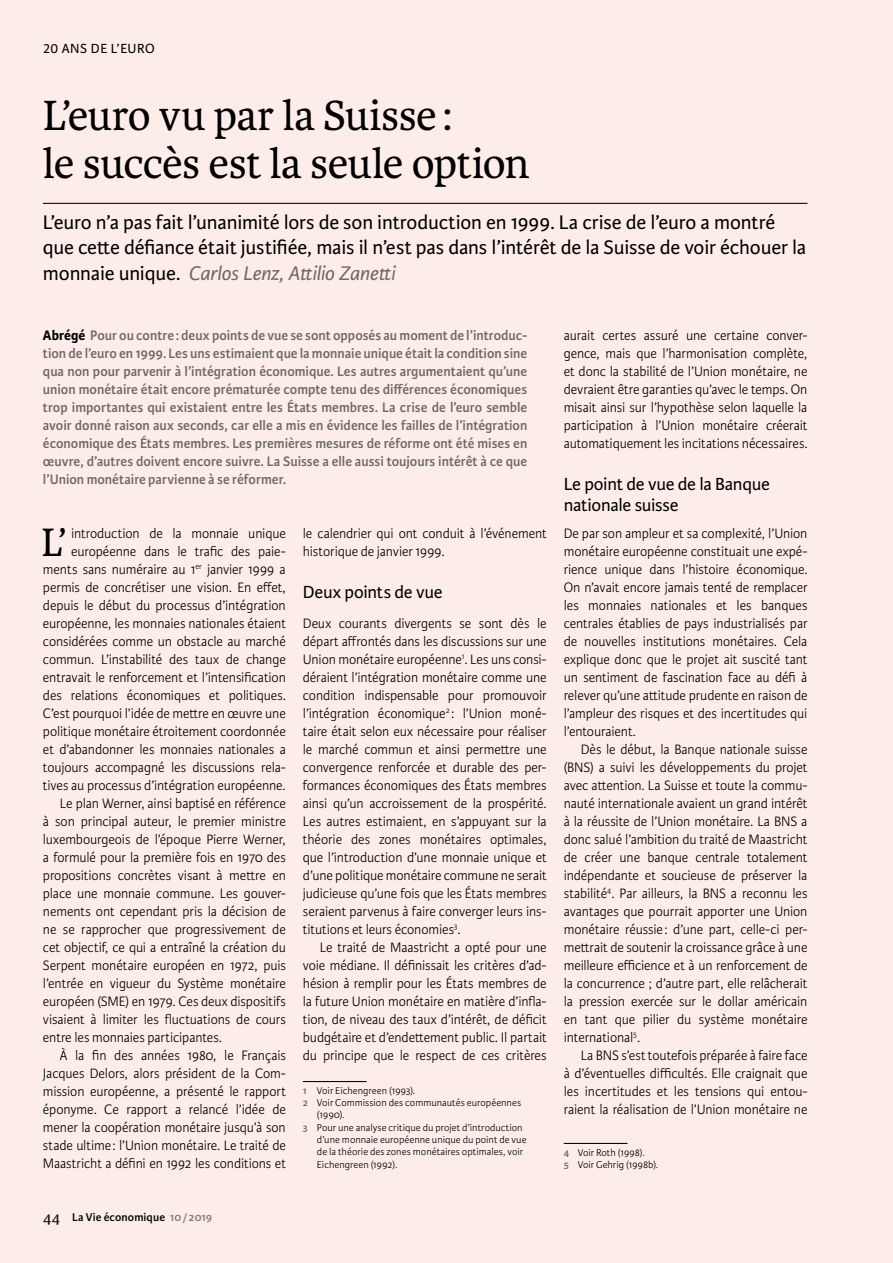
<style>
.page{position:relative;width:893px;height:1263px;background:#fcede9}
.page>*{position:absolute;margin:0;border:0;box-sizing:border-box;transform-origin:0 0}
.t1{font:45px/48px "Karmina";letter-spacing:-.015em;color:#000}
.t2{font:42.3px "Karmina";color:#000;scale:.96 1}
.t3{font:21px/25.5px "Karmina Sans";letter-spacing:-.005em;color:#000}
.t4{font:18.75px/21px "Karmina Sans";letter-spacing:-.015em;color:#000}
.t5{font:600 14.7px/18px "Karmina Sans";color:#6d6966;text-align:justify}
.t6{font:300 14.55px/18px "Karmina Sans";letter-spacing:-.01em;color:#000;text-align:justify;scale:.96 1}
.t7{font:14.1px "Karmina Sans";letter-spacing:.035em;color:#000}
.t8{font:600 12px "Karmina Sans";letter-spacing:.01em;color:#000}
.t9{font:300 10.5px/12.3px "Karmina Sans";color:#000}
.s1{font-style:italic;color:#6d6966}
.s2{font-weight:700;color:#000}
.s3{font-family:"Karmina";font-weight:400;font-size:16.5px}
.s4{color:#817e7b}
.s5{font-weight:600;color:#6d6966}
</style>
<div class="page">
<hr style="left:43px;top:203px;width:764px;height:1px;background:#000">
<hr style="left:303px;top:1081px;width:64px;height:1px;background:#000">
<hr style="left:564px;top:1143px;width:63px;height:1px;background:#000">
<p class="t7" style="left:43px;top:41px;width:113px">20 ANS DE L’EURO</p>
<h1 class="t1" style="left:43px;top:92px;width:488px">L’euro vu par la Suisse:<br>le succès est la seule option</h1>
<h3 class="t3" style="left:43px;top:209px;width:765px">L’euro n’a pas fait l’unanimité lors de son introduction en 1999. La crise de l’euro a montré que cette défiance était justifiée, mais il n’est pas dans l’intérêt de la Suisse de voir échouer la monnaie unique. <span class="s1">Carlos Lenz, Attilio Zanetti</span></h3>
<p class="t5" style="left:43px;top:326px;width:486px"><span class="s2">Abrégé</span> Pour ou contre: deux points de vue se sont opposés au moment de l’introduc&shy;tion de l’euro en 1999. Les uns estimaient que la monnaie unique était la condition sine qua non pour parvenir à l’intégration économique. Les autres argumentaient qu’une union monétaire était encore prématurée compte tenu des différences économiques trop importantes qui existaient entre les États membres. La crise de l’euro semble avoir donné raison aux seconds, car elle a mis en évidence les failles de l’intégration économique des États membres. Les premières mesures de réforme ont été mises en œuvre, d’autres doivent encore suivre. La Suisse a elle aussi toujours intérêt à ce que l’Union monétaire parvienne à se réformer.</p>
<h2 class="t2" style="left:42px;top:519px;width:28px">L’</h2>
<p class="t6" style="left:71px;top:525px;width:225px">introduction de la monnaie unique</p>
<p class="t6" style="left:71px;top:543px;width:225px">européenne dans le trafic des paie-</p>
<p class="t6" style="left:43px;top:561px;width:254px">ments sans numéraire au 1<sup>er</sup> janvier 1999 a</p>
<p class="t6" style="left:43px;top:579px;width:255px">permis de concrétiser une vision. En effet,</p>
<p class="t6" style="left:43px;top:597px;width:254px">depuis le début du processus d’intégration</p>
<p class="t6" style="left:43px;top:615px;width:254px">européenne, les monnaies nationales étaient</p>
<p class="t6" style="left:43px;top:633px;width:255px">considérées comme un obstacle au marché</p>
<p class="t6" style="left:43px;top:651px;width:255px">commun. L’instabilité des taux de change</p>
<p class="t6" style="left:43px;top:669px;width:255px">entravait le renforcement et l’intensification</p>
<p class="t6" style="left:43px;top:687px;width:254px">des relations économiques et politiques.</p>
<p class="t6" style="left:43px;top:705px;width:254px">C’est pourquoi l’idée de mettre en œuvre une</p>
<p class="t6" style="left:43px;top:723px;width:255px">politique monétaire étroitement coordonnée</p>
<p class="t6" style="left:43px;top:741px;width:255px">et d’abandonner les monnaies nationales a</p>
<p class="t6" style="left:43px;top:758px;width:255px">toujours accompagné les discussions rela-</p>
<p class="t6" style="left:43px;top:777px;width:254px">tives au processus d’intégration européenne.</p>
<p class="t6" style="left:60px;top:795px;width:237px">Le plan Werner, ainsi baptisé en référence</p>
<p class="t6" style="left:43px;top:813px;width:254px">à son principal auteur, le premier ministre</p>
<p class="t6" style="left:43px;top:831px;width:254px">luxembourgeois de l’époque Pierre Werner,</p>
<p class="t6" style="left:43px;top:849px;width:255px">a formulé pour la première fois en 1970 des</p>
<p class="t6" style="left:43px;top:867px;width:255px">propositions concrètes visant à mettre en</p>
<p class="t6" style="left:43px;top:885px;width:255px">place une monnaie commune. Les gouver-</p>
<p class="t6" style="left:43px;top:903px;width:255px">nements ont cependant pris la décision de</p>
<p class="t6" style="left:43px;top:921px;width:254px">ne se rapprocher que progressivement de</p>
<p class="t6" style="left:43px;top:939px;width:255px">cet objectif, ce qui a entraîné la création du</p>
<p class="t6" style="left:43px;top:957px;width:255px">Serpent monétaire européen en 1972, puis</p>
<p class="t6" style="left:43px;top:975px;width:254px">l’entrée en vigueur du Système monétaire</p>
<p class="t6" style="left:43px;top:993px;width:255px">européen (SME) en 1979. Ces deux dispositifs</p>
<p class="t6" style="left:43px;top:1011px;width:254px">visaient à limiter les fluctuations de cours</p>
<p class="t6" style="left:43px;top:1029px;width:188px">entre les monnaies participantes.</p>
<p class="t6" style="left:60px;top:1047px;width:237px">À la fin des années 1980, le Français</p>
<p class="t6" style="left:43px;top:1065px;width:255px">Jacques Delors, alors président de la Com-</p>
<p class="t6" style="left:43px;top:1083px;width:254px">mission européenne, a présenté le rapport</p>
<p class="t6" style="left:43px;top:1101px;width:255px">éponyme. Ce rapport a relancé l’idée de</p>
<p class="t6" style="left:43px;top:1119px;width:254px">mener la coopération monétaire jusqu’à son</p>
<p class="t6" style="left:43px;top:1137px;width:254px">stade ultime: l’Union monétaire. Le traité de</p>
<p class="t6" style="left:43px;top:1155px;width:255px">Maastricht a défini en 1992 les conditions et</p>
<p class="t8" style="left:43px;top:1210px;width:171px"><span class="s3">44</span> La Vie économique <span class="s4">10/2019</span></p>
<p class="t6" style="left:303px;top:525px;width:255px">le calendrier qui ont conduit à l’événement historique de janvier 1999.</p>
<p class="t4" style="left:303px;top:582px;width:141px">Deux points de vue</p>
<p class="t6" style="left:303px;top:615px;width:255px">Deux courants divergents se sont dès le départ affrontés dans les discussions sur une Union monétaire européenne<sup>1</sup>. Les uns consi&shy;déraient l’intégration monétaire comme une condition indispensable pour promouvoir l’intégration économique<sup>2</sup> : l’Union moné&shy;taire était selon eux nécessaire pour réaliser le marché commun et ainsi permettre une convergence renforcée et durable des per&shy;formances économiques des États membres ainsi qu’un accroissement de la prospérité.<br>Les autres estimaient, en s’appuyant sur la théorie des zones monétaires optimales, que l’introduction d’une monnaie unique et d’une politique monétaire commune ne serait judicieuse qu’une fois que les États membres seraient parvenus à faire converger leurs ins&shy;titutions et leurs économies<sup>3</sup>.</p>
<p class="t6" style="left:303px;top:939px;width:255px;text-indent:17px">Le traité de Maastricht a opté pour une voie médiane. Il définissait les critères d’ad&shy;hésion à remplir pour les États membres de la future Union monétaire en matière d’infla&shy;tion, de niveau des taux d’intérêt, de déficit budgétaire et d’endettement public. Il partait du principe que le respect de ces critères</p>
<p class="t9" style="left:303px;top:1084px;width:114px"><span class="s5">1</span> Voir Eichengreen (1993).</p>
<p class="t9" style="left:303px;top:1097px;width:220px"><span class="s5">2</span> Voir Commission des communautés européennes</p>
<p class="t9" style="left:317px;top:1109px;width:29px">(1990).</p>
<p class="t9" style="left:303px;top:1121px;width:221px"><span class="s5">3</span> Pour une analyse critique du projet d’introduction</p>
<p class="t9" style="left:317px;top:1134px;width:211px">d’une monnaie européenne unique du point de vue</p>
<p class="t9" style="left:317px;top:1146px;width:208px">de la théorie des zones monétaires optimales, voir</p>
<p class="t9" style="left:317px;top:1158px;width:82px">Eichengreen (1992).</p>
<p class="t6" style="left:564px;top:327px;width:255px">aurait certes assuré une certaine conver&shy;gence, mais que l’harmonisation complète, et donc la stabilité de l’Union monétaire, ne devraient être garanties qu’avec le temps. On misait ainsi sur l’hypothèse selon laquelle la participation à l’Union monétaire créerait automatiquement les incitations nécessaires.</p>
<p class="t4" style="left:564px;top:474px;width:208px">Le point de vue de la Banque nationale suisse</p>
<p class="t6" style="left:564px;top:525px;width:255px">De par son ampleur et sa complexité, l’Union monétaire européenne constituait une expé&shy;rience unique dans l’histoire économique.<br>On n’avait encore jamais tenté de remplacer les monnaies nationales et les banques centrales établies de pays industrialisés par de nouvelles institutions monétaires. Cela explique donc que le projet ait suscité tant un sentiment de fascination face au défi à relever qu’une attitude prudente en raison de l’ampleur des risques et des incertitudes qui l’entouraient.</p>
<p class="t6" style="left:564px;top:741px;width:255px;text-indent:17px">Dès le début, la Banque nationale suisse (BNS) a suivi les développements du projet avec attention. La Suisse et toute la commu&shy;nauté internationale avaient un grand intérêt à la réussite de l’Union monétaire. La BNS a donc salué l’ambition du traité de Maastricht de créer une banque centrale totalement indépendante et soucieuse de préserver la stabilité<sup>4</sup>. Par ailleurs, la BNS a reconnu les avantages que pourrait apporter une Union monétaire réussie: d’une part, celle-ci per&shy;mettrait de soutenir la croissance grâce à une meilleure efficience et à un renforcement de la concurrence ; d’autre part, elle relâcherait la pression exercée sur le dollar américain en tant que pilier du système monétaire international<sup>5</sup>.</p>
<p class="t6" style="left:564px;top:1047px;width:255px;text-indent:17px">La BNS s’est toutefois préparée à faire face à d’éventuelles difficultés. Elle craignait que les incertitudes et les tensions qui entou&shy;raient la réalisation de l’Union monétaire ne</p>
<p class="t9" style="left:564px;top:1146px;width:96px"><span class="s5">4</span> Voir Roth (1998).<br><span class="s5">5</span> Voir Gehrig (1998b).</p>
</div>
